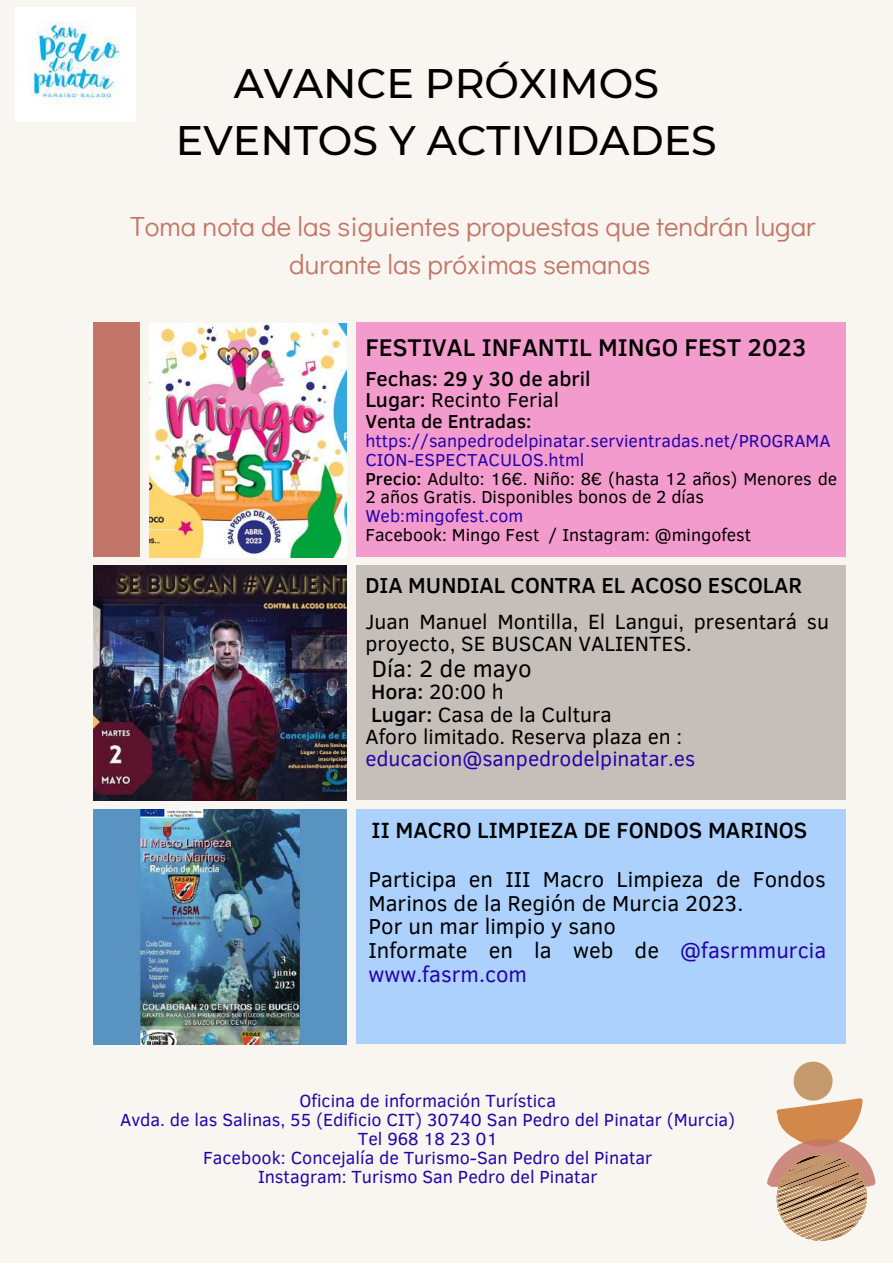
<style>
.page{position:relative;width:893px;height:1264px;background:#fff}
.page>*{position:absolute;margin:0;border:0;box-sizing:border-box;transform-origin:0 0}
.t1{font:500 41.1px/57.3px "Montserrat";color:#000;text-align:center}
.t2{font:27.6px/38.2px "Didact Gothic";color:#c37667;text-align:center}
.t3{font:500 24.75px "Clear Sans";color:#000}
.t4{font:24.15px "Clear Sans";color:#000}
.t5{font:500 22.65px "Clear Sans";color:#000}
.t6{font:500 22.2px "Clear Sans";color:#000}
.t7{font:22.05px/23.5px "Clear Sans";color:#000}
.t8{font:21.15px/22.4px "Clear Sans";color:#000}
.t9{font:21.15px "Clear Sans";color:#2503ad}
.t10{font:500 20.85px/21.8px "Clear Sans";color:#000}
.t11{font:500 19.35px "Clear Sans";color:#000}
.t12{font:18px/19px "Clear Sans";color:#2503ad;text-align:center}
.t13{font:17.85px/18.8px "Clear Sans";color:#2503ad}
.t14{font:17.85px "Clear Sans";color:#000}
.s1{font-weight:400}
.s2{font-weight:500;color:#000}
.s3{color:#000}
.s4{font-weight:500}
.s5{color:#2503ad}
</style>
<div class="page">
<div style="left:0;top:0;width:892px;height:1262px;background:#f9f5f0"></div>
<img style="left:149px;top:323px;width:197px;height:234px">
<img style="left:93px;top:565px;width:253px;height:235px">
<img style="left:93px;top:809px;width:253px;height:235px">
<div style="left:356px;top:322px;width:489px;height:234px;background:#f49bcd"></div>
<div style="left:93px;top:322px;width:46px;height:234px;background:#c37667"></div>
<div style="left:356px;top:565px;width:489px;height:235px;background:#c6bfb9"></div>
<div style="left:356px;top:809px;width:489px;height:234px;background:#acd1fd"></div>
<svg style="left:767px;top:1061px;width:108px;height:179px"></svg>
<img style="left:16px;top:8px;width:119px;height:113px">
<h1 class="t1" style="left:176px;top:54px;width:542px">AVANCE PRÓXIMOS<br>EVENTOS Y ACTIVIDADES</h1>
<h2 class="t2" style="left:130px;top:206px;width:687px">Toma nota de las siguientes propuestas que tendrán lugar durante las próximas semanas</h2>
<h3 class="t3" style="left:365px;top:329px;width:442px">FESTIVAL INFANTIL MINGO FEST 2023</h3>
<p class="t10" style="left:365px;top:366px;width:227px">Fechas: 29 y 30 de abril<br>Lugar: <span class="s1">Recinto Ferial</span></p>
<p class="t11" style="left:365px;top:407px;width:168px">Venta de Entradas:</p>
<p class="t13" style="left:365px;top:430px;width:473px">https://sanpedrodelpinatar.servientradas.net/PROGRAMA CION-ESPECTACULOS.html<br><span class="s2">Precio:</span> <span class="s3">Adulto: 16€. Niño: 8€ (hasta 12 años) Menores de 2 años Gratis. Disponibles bonos de 2 días</span></p>
<p class="t13" style="left:365px;top:505px;width:159px">Web:mingofest.com</p>
<p class="t14" style="left:365px;top:521px;width:387px">Facebook: Mingo Fest / Instagram: @mingofest</p>
<p class="t6" style="left:365px;top:569px;width:438px">DIA MUNDIAL CONTRA EL ACOSO ESCOLAR</p>
<p class="t8" style="left:365px;top:609px;width:465px">Juan Manuel Montilla, El Langui, presentará su proyecto, SE BUSCAN VALIENTES.</p>
<h3 class="t4" style="left:372px;top:651px;width:161px">Día: 2 de mayo</h3>
<p class="t8" style="left:365px;top:679px;width:318px"><span class="s4">Hora:</span> 20:00 h<br><span class="s4">Lugar:</span> Casa de la Cultura<br>Aforo limitado. Reserva plaza en :</p>
<p class="t9" style="left:365px;top:743px;width:331px">educacion@sanpedrodelpinatar.es</p>
<p class="t5" style="left:371px;top:813px;width:437px">II MACRO LIMPIEZA DE FONDOS MARINOS</p>
<p class="t7" style="left:368px;top:866px;width:459px">Participa en III Macro Limpieza de Fondos<br>Marinos de la Región de Murcia 2023.<br>Por un mar limpio y sano<br>Informate en la web de <span class="s5">@fasrmmurcia www.fasrm.com</span></p>
<p class="t12" style="left:120px;top:1089px;width:616px">Oficina de información Turística<br>Avda. de las Salinas, 55 (Edificio CIT) 30740 San Pedro del Pinatar (Murcia)<br>Tel 968 18 23 01<br>Facebook: Concejalía de Turismo-San Pedro del Pinatar<br>Instagram: Turismo San Pedro del Pinatar</p>
</div>
